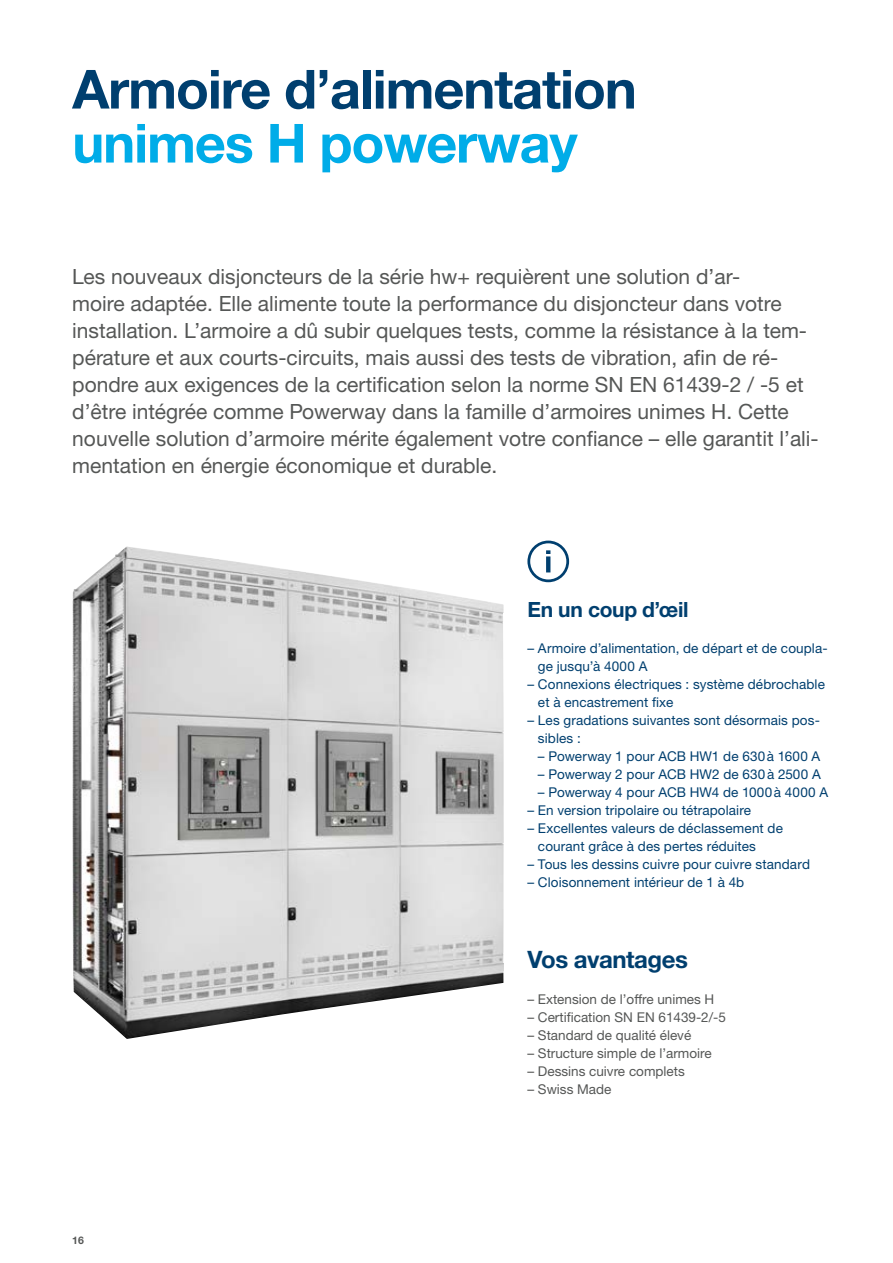
<style>
.page{position:relative;width:893px;height:1263px;background:#fff}
.page>*{position:absolute;margin:0;border:0;box-sizing:border-box;transform-origin:0 0}
.t1{font:700 54px "Helvetica Neue LTW1 G";letter-spacing:-.02em;color:#003f6f}
.t2{font:700 54px "Helvetica Neue LTW1 G";letter-spacing:-.02em;color:#00ace8}
.t3{font:700 24px "Helvetica Neue LTW1 G";letter-spacing:-.02em;color:#003f6f}
.t4{font:21px/27px "Helvetica Neue LTW1 G";color:#555756}
.t5{font:700 21px "Helvetica Neue LTW1 G";letter-spacing:-.01em;color:#003f6f}
.t6{font:13.5px/18px "Helvetica Neue LTW1 G";letter-spacing:.01em;color:#003f6f}
.t7{font:13.5px "Helvetica Neue LTW1 G";color:#555756}
.t8{font:700 10.5px "Helvetica Neue LTW1 G";color:#555756}
</style>
<div class="page">
<img style="left:72px;top:546px;width:432px;height:493px">
<div style="left:527px;top:541px;width:42px;height:41px;border:3px solid #003f6f;border-radius:50%"></div>
<svg style="left:546px;top:550px;width:4px;height:4px"></svg>
<svg style="left:546px;top:556px;width:4px;height:16px"></svg>
<h1 class="t1" style="left:72px;top:56px;width:566px">Armoire d’alimentation</h1>
<h1 class="t2" style="left:72px;top:110px;width:507px">unimes H powerway</h1>
<p class="t4" style="left:72px;top:263px;width:748px">Les nouveaux disjoncteurs de la série hw+ requièrent une solution d’ar-<br>moire adaptée. Elle alimente toute la performance du disjoncteur dans votre installation. L’armoire a dû subir quelques tests, comme la résistance à la tem&shy;pérature et aux courts-circuits, mais aussi des tests de vibration, afin de ré&shy;pondre aux exigences de la certification selon la norme SN EN 61439-2 / -5 et d’être intégrée comme Powerway dans la famille d’armoires unimes H. Cette nouvelle solution d’armoire mérite également votre confiance – elle garantit l’ali&shy;mentation en énergie économique et durable.</p>
<p class="t5" style="left:527px;top:597px;width:163px">En un coup d’œil</p>
<p class="t6" style="left:538px;top:639px;width:291px;text-indent:-11px">– Armoire d’alimentation, de départ et de coupla&shy;ge jusqu’à 4000 A</p>
<p class="t6" style="left:538px;top:675px;width:288px;text-indent:-11px">– Connexions électriques : système débrochable et à encastrement fixe</p>
<p class="t6" style="left:538px;top:711px;width:284px;text-indent:-11px">– Les gradations suivantes sont désormais pos&shy;sibles :</p>
<p class="t6" style="left:538px;top:747px;width:284px">– Powerway 1 pour ACB HW1 de 630à 1600 A</p>
<p class="t6" style="left:538px;top:765px;width:284px">– Powerway 2 pour ACB HW2 de 630à 2500 A</p>
<p class="t6" style="left:538px;top:783px;width:292px">– Powerway 4 pour ACB HW4 de 1000à 4000 A</p>
<p class="t6" style="left:527px;top:801px;width:225px">– En version tripolaire ou tétrapolaire</p>
<p class="t6" style="left:538px;top:819px;width:247px;text-indent:-11px">– Excellentes valeurs de déclassement de courant grâce à des pertes réduites</p>
<p class="t6" style="left:527px;top:855px;width:284px">– Tous les dessins cuivre pour cuivre standard</p>
<p class="t6" style="left:527px;top:873px;width:218px">– Cloisonnement intérieur de 1 à 4b</p>
<p class="t8" style="left:72px;top:1233px;width:13px">16</p>
<p class="t3" style="left:527px;top:945px;width:162px">Vos avantages</p>
<p class="t7" style="left:527px;top:991px;width:188px">– Extension de l’offre unimes H</p>
<p class="t7" style="left:527px;top:1009px;width:200px">– Certification SN EN 61439-2/-5</p>
<p class="t7" style="left:527px;top:1027px;width:165px">– Standard de qualité élevé</p>
<p class="t7" style="left:527px;top:1045px;width:186px">– Structure simple de l’armoire</p>
<p class="t7" style="left:527px;top:1063px;width:159px">– Dessins cuivre complets</p>
<p class="t7" style="left:527px;top:1081px;width:85px">– Swiss Made</p>
</div>
